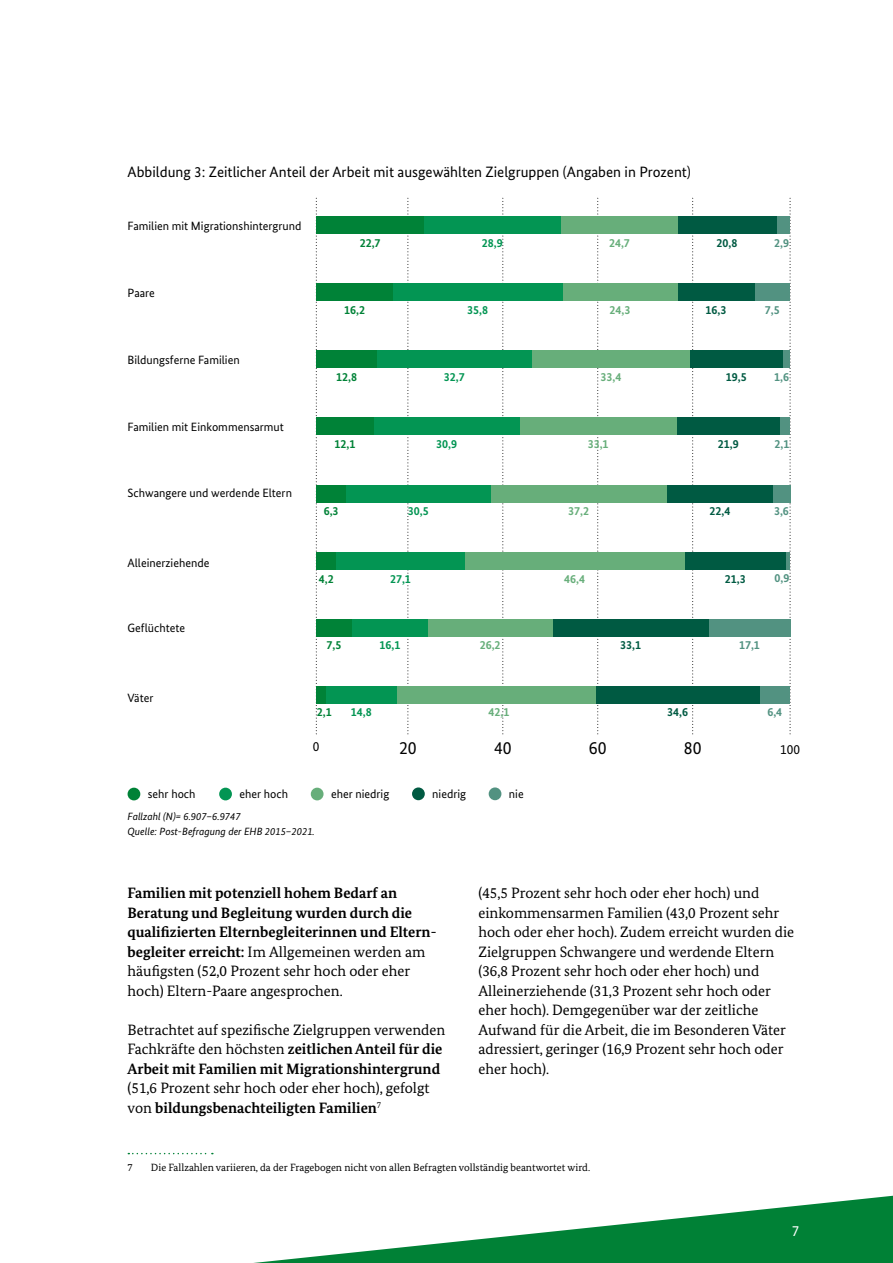
<style>
.page{position:relative;width:893px;height:1263px;background:#fff}
.page>*{position:absolute;margin:0;border:0;box-sizing:border-box;transform-origin:0 0}
.t1{font:18px "Bundes Sans";color:#000}
.D-Inhalt_IS_D-01_1-P-FT{font:15px/19.5px "Bundes Serif";color:#000}
.D-Inhalt_IS_D-01_1-P-FT-2{font:700 15px/19.5px "Bundes Serif";color:#000}
.t2{font:15px "Bundes Sans";color:#000}
.t3{font:15px "Bundes Sans";color:#fff}
.t4{font:13.5px "Bundes Sans";color:#000}
.t5{font:12px "Bundes Sans";color:#000}
.t6{font:700 12px "Bundes Sans";color:#039553}
.t7{font:700 12px "Bundes Sans";color:#67ae7a}
.t8{font:700 12px "Bundes Sans";color:#005a42}
.t9{font:700 12px "Bundes Sans";color:#008237}
.t10{font:700 12px "Bundes Sans";color:#529281}
.Z-Seitenlayout_Z-03-P-Fußnote{font:10.5px "Bundes Serif";color:#000}
.F-Tabelle_Abbildung_F-05_1-P-Quelle_ABB{font:italic 10.5px/15px "Bundes Sans";color:#000}
.s1{font-weight:400}
.s2{font-weight:700}
</style>
<div class="page">
<svg style="left:254px;top:1195px;width:639px;height:68px"></svg>
<svg style="left:408px;top:198px;width:1px;height:536px"></svg>
<svg style="left:502px;top:198px;width:1px;height:536px"></svg>
<svg style="left:597px;top:198px;width:1px;height:536px"></svg>
<svg style="left:692px;top:198px;width:1px;height:536px"></svg>
<svg style="left:790px;top:198px;width:1px;height:536px"></svg>
<svg style="left:316px;top:197px;width:1px;height:537px"></svg>
<div style="left:776px;top:217px;width:14px;height:17px;background:#529281"></div>
<div style="left:678px;top:217px;width:98px;height:17px;background:#005a42"></div>
<div style="left:561px;top:217px;width:117px;height:17px;background:#67ae7a"></div>
<div style="left:424px;top:217px;width:137px;height:17px;background:#039553"></div>
<div style="left:316px;top:217px;width:108px;height:17px;background:#008237"></div>
<div style="left:755px;top:284px;width:35px;height:17px;background:#529281"></div>
<div style="left:677px;top:284px;width:78px;height:17px;background:#005a42"></div>
<div style="left:562px;top:284px;width:115px;height:17px;background:#67ae7a"></div>
<div style="left:393px;top:284px;width:169px;height:17px;background:#039553"></div>
<div style="left:316px;top:284px;width:77px;height:17px;background:#008237"></div>
<div style="left:782px;top:351px;width:8px;height:17px;background:#529281"></div>
<div style="left:690px;top:351px;width:92px;height:17px;background:#005a42"></div>
<div style="left:532px;top:351px;width:158px;height:17px;background:#67ae7a"></div>
<div style="left:377px;top:351px;width:155px;height:17px;background:#039553"></div>
<div style="left:316px;top:351px;width:61px;height:17px;background:#008237"></div>
<div style="left:780px;top:418px;width:10px;height:17px;background:#529281"></div>
<div style="left:676px;top:418px;width:104px;height:17px;background:#005a42"></div>
<div style="left:520px;top:418px;width:156px;height:17px;background:#67ae7a"></div>
<div style="left:374px;top:418px;width:146px;height:17px;background:#039553"></div>
<div style="left:316px;top:418px;width:58px;height:17px;background:#008237"></div>
<div style="left:773px;top:485px;width:17px;height:17px;background:#529281"></div>
<div style="left:667px;top:485px;width:106px;height:17px;background:#005a42"></div>
<div style="left:491px;top:485px;width:176px;height:17px;background:#67ae7a"></div>
<div style="left:346px;top:485px;width:145px;height:17px;background:#039553"></div>
<div style="left:316px;top:485px;width:30px;height:17px;background:#008237"></div>
<hr style="left:786px;top:552px;width:4px;height:17px;background:#529281">
<div style="left:685px;top:552px;width:101px;height:17px;background:#005a42"></div>
<div style="left:465px;top:552px;width:220px;height:17px;background:#67ae7a"></div>
<div style="left:336px;top:552px;width:129px;height:17px;background:#039553"></div>
<div style="left:316px;top:552px;width:20px;height:17px;background:#008237"></div>
<div style="left:709px;top:619px;width:81px;height:17px;background:#529281"></div>
<div style="left:552px;top:619px;width:157px;height:17px;background:#005a42"></div>
<div style="left:428px;top:619px;width:124px;height:17px;background:#67ae7a"></div>
<div style="left:352px;top:619px;width:76px;height:17px;background:#039553"></div>
<div style="left:316px;top:619px;width:36px;height:17px;background:#008237"></div>
<div style="left:760px;top:686px;width:30px;height:17px;background:#529281"></div>
<div style="left:596px;top:686px;width:164px;height:17px;background:#005a42"></div>
<div style="left:396px;top:686px;width:200px;height:17px;background:#67ae7a"></div>
<div style="left:326px;top:686px;width:70px;height:17px;background:#039553"></div>
<div style="left:316px;top:686px;width:10px;height:17px;background:#008237"></div>
<div style="left:128px;top:788px;width:12px;height:12px;background:#008237;border-radius:50%"></div>
<div style="left:219px;top:788px;width:13px;height:12px;background:#039553;border-radius:50%"></div>
<div style="left:311px;top:788px;width:13px;height:12px;background:#67ae7a;border-radius:50%"></div>
<div style="left:412px;top:787px;width:13px;height:13px;background:#005a42;border-radius:50%"></div>
<div style="left:489px;top:787px;width:12px;height:13px;background:#529281;border-radius:50%"></div>
<svg style="left:128px;top:1153px;width:85px;height:1px"></svg>
<p class="t2" style="left:128px;top:163px;width:565px">Abbildung 3: Zeitlicher Anteil der Arbeit mit ausgewählten Zielgruppen (Angaben in Prozent)</p>
<p class="t5" style="left:128px;top:218px;width:175px">Familien mit Migrationshintergrund</p>
<p class="t5" style="left:128px;top:285px;width:29px">Paare</p>
<p class="t5" style="left:128px;top:352px;width:114px">Bildungsferne Familien</p>
<p class="t5" style="left:128px;top:419px;width:158px">Familien mit Einkommensarmut</p>
<p class="t5" style="left:128px;top:485px;width:166px">Schwangere und werdende Eltern</p>
<p class="t5" style="left:128px;top:555px;width:83px">Alleinerziehende</p>
<p class="t5" style="left:128px;top:620px;width:59px">Geflüchtete</p>
<p class="t9" style="left:360px;top:236px;width:22px">22,7</p>
<p class="t6" style="left:482px;top:236px;width:22px">28,9</p>
<p class="t7" style="left:609px;top:236px;width:22px">24,7</p>
<p class="t8" style="left:717px;top:236px;width:22px">20,8</p>
<p class="t10" style="left:774px;top:236px;width:16px">2,9</p>
<p class="t9" style="left:344px;top:303px;width:22px">16,2</p>
<p class="t6" style="left:467px;top:303px;width:22px">35,8</p>
<p class="t7" style="left:609px;top:303px;width:22px">24,3</p>
<p class="t8" style="left:705px;top:303px;width:22px">16,3</p>
<p class="t10" style="left:765px;top:303px;width:16px">7,5</p>
<p class="t9" style="left:336px;top:370px;width:22px">12,8</p>
<p class="t6" style="left:444px;top:370px;width:22px">32,7</p>
<p class="t7" style="left:600px;top:370px;width:22px">33,4</p>
<p class="t8" style="left:726px;top:370px;width:22px">19,5</p>
<p class="t10" style="left:774px;top:370px;width:16px">1,6</p>
<p class="t9" style="left:334px;top:437px;width:22px">12,1</p>
<p class="t6" style="left:436px;top:437px;width:22px">30,9</p>
<p class="t7" style="left:588px;top:437px;width:22px">33,1</p>
<p class="t8" style="left:718px;top:437px;width:22px">21,9</p>
<p class="t10" style="left:775px;top:437px;width:16px">2,1</p>
<p class="t9" style="left:324px;top:504px;width:16px">6,3</p>
<p class="t6" style="left:408px;top:504px;width:22px">30,5</p>
<p class="t7" style="left:568px;top:504px;width:22px">37,2</p>
<p class="t8" style="left:709px;top:504px;width:22px">22,4</p>
<p class="t10" style="left:774px;top:504px;width:16px">3,6</p>
<p class="t9" style="left:319px;top:571px;width:16px">4,2</p>
<p class="t6" style="left:390px;top:571px;width:22px">27,1</p>
<p class="t7" style="left:564px;top:571px;width:22px">46,4</p>
<p class="t8" style="left:725px;top:571px;width:22px">21,3</p>
<p class="t10" style="left:774px;top:571px;width:16px">0,9</p>
<p class="t9" style="left:327px;top:638px;width:16px">7,5</p>
<p class="t6" style="left:379px;top:638px;width:22px">16,1</p>
<p class="t7" style="left:480px;top:638px;width:22px">26,2</p>
<p class="t8" style="left:620px;top:638px;width:22px">33,1</p>
<p class="t10" style="left:739px;top:638px;width:22px">17,1</p>
<p class="t5" style="left:128px;top:691px;width:27px">Väter</p>
<p class="t9" style="left:317px;top:705px;width:16px">2,1</p>
<p class="t6" style="left:351px;top:705px;width:22px">14,8</p>
<p class="t7" style="left:489px;top:705px;width:22px">42,1</p>
<p class="t8" style="left:667px;top:705px;width:22px">34,6</p>
<p class="t10" style="left:767px;top:705px;width:16px">6,4</p>
<p class="t4" style="left:313px;top:738px;width:8px">0</p>
<p class="t1" style="left:399px;top:736px;width:19px">20</p>
<p class="t1" style="left:494px;top:736px;width:19px">40</p>
<p class="t1" style="left:589px;top:736px;width:19px">60</p>
<p class="t1" style="left:684px;top:736px;width:19px">80</p>
<p class="t4" style="left:780px;top:741px;width:21px">100</p>
<p class="t5" style="left:148px;top:787px;width:49px">sehr hoch</p>
<p class="t5" style="left:239px;top:787px;width:50px">eher hoch</p>
<p class="t5" style="left:331px;top:787px;width:60px">eher niedrig</p>
<p class="t5" style="left:432px;top:787px;width:35px">niedrig</p>
<p class="t5" style="left:509px;top:787px;width:16px">nie</p>
<p class="F-Tabelle_Abbildung_F-05_1-P-Quelle_ABB" style="left:128px;top:809px;width:189px">Fallzahl (N)= 6.907–6.9747<br>Quelle: Post-Befragung der EHB 2015–2021.</p>
<p class="D-Inhalt_IS_D-01_1-P-FT-2" style="left:128px;top:883px;width:310px">Familien mit potenziell hohem Bedarf an Beratung und Begleitung wurden durch die qualifizierten Elternbegleiterinnen und Eltern&shy;begleiter erreicht: <span class="s1">Im Allgemeinen werden am häufigsten (52,0 Prozent sehr hoch oder eher hoch) Eltern-Paare angesprochen.</span></p>
<p class="D-Inhalt_IS_D-01_1-P-FT" style="left:128px;top:1020px;width:319px">Betrachtet auf spezifische Zielgruppen verwenden Fachkräfte den höchsten <span class="s2">zeitlichen Anteil für die Arbeit mit Familien mit Migrationshintergrund </span>(51,6 Prozent sehr hoch oder eher hoch), gefolgt von <span class="s2">bildungsbenachteiligten Familien</span><sup>7</sup></p>
<p class="D-Inhalt_IS_D-01_1-P-FT" style="left:478px;top:883px;width:317px">(45,5 Prozent sehr hoch oder eher hoch) und einkommensarmen Familien (43,0 Prozent sehr hoch oder eher hoch). Zudem erreicht wurden die Zielgruppen Schwangere und werdende Eltern (36,8 Prozent sehr hoch oder eher hoch) und Alleinerziehende (31,3 Prozent sehr hoch oder eher hoch). Demgegenüber war der zeitliche Aufwand für die Arbeit, die im Besonderen Väter adressiert, geringer (16,9 Prozent sehr hoch oder eher hoch).</p>
<p class="Z-Seitenlayout_Z-03-P-Fußnote" style="left:128px;top:1161px;width:7px">7</p>
<p class="Z-Seitenlayout_Z-03-P-Fußnote" style="left:151px;top:1161px;width:441px">Die Fallzahlen variieren, da der Fragebogen nicht von allen Befragten vollständig beantwortet wird.</p>
<p class="t3" style="left:792px;top:1222px;width:9px">7</p>
</div>
